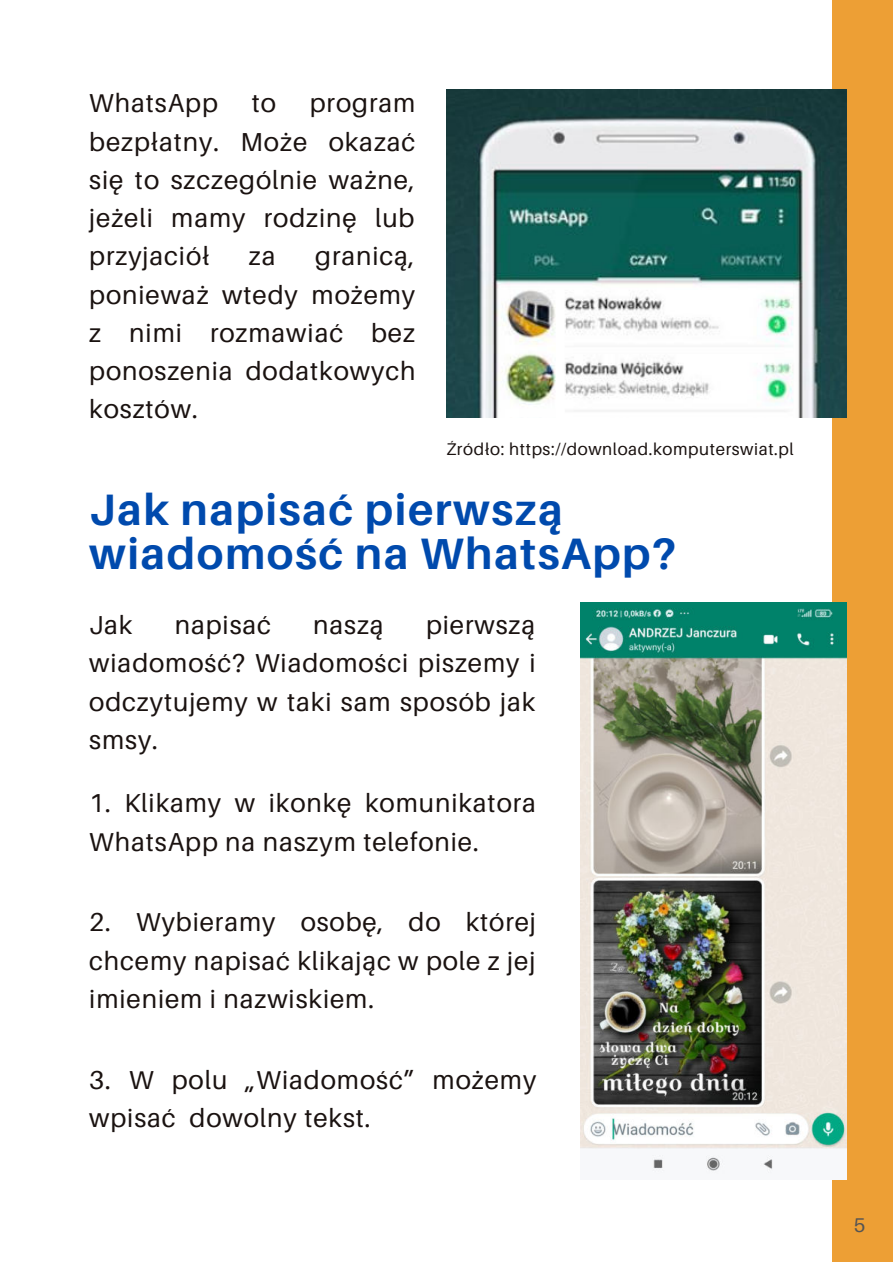
<style>
.page{position:relative;width:893px;height:1264px;background:#fff}
.page>*{position:absolute;margin:0;border:0;box-sizing:border-box;transform-origin:0 0}
.t1{font:700 43.95px/43.8px "Aileron";letter-spacing:.035em;color:#004aad}
.t2{font:25.95px/38.2px "Aileron";letter-spacing:.035em;color:#1a1210;text-align:justify}
.t3{font:19.8px "Aileron";color:#545454}
.t4{font:16.95px "Aileron";letter-spacing:.035em;color:#1a1210}
</style>
<div class="page">
<div style="left:832px;top:0;width:60px;height:1262px;background:#ed9f35"></div>
<img style="left:446px;top:89px;width:400px;height:328px">
<img style="left:580px;top:602px;width:266px;height:577px">
<p class="t2" style="left:89px;top:84px;width:130px">WhatsApp</p>
<p class="t2" style="left:252px;top:84px;width:26px">to</p>
<p class="t2" style="left:89px;top:84px;width:327px;text-indent:220px">program bezpłatny. Może okazać się to szczególnie ważne, jeżeli mamy rodzinę lub przyjaciół</p>
<p class="t2" style="left:89px;top:237px;width:327px;text-indent:226px">granicą, ponieważ wtedy możemy z nimi rozmawiać bez ponoszenia dodatkowych kosztów.</p>
<p class="t2" style="left:249px;top:237px;width:28px">za</p>
<p class="t4" style="left:446px;top:439px;width:349px">Źródło: https://download.komputerswiat.pl</p>
<h1 class="t1" style="left:89px;top:488px;width:588px">Jak napisać pierwszą wiadomość na WhatsApp?</h1>
<p class="t2" style="left:89px;top:606px;width:45px">Jak</p>
<p class="t2" style="left:175px;top:606px;width:98px">napisać</p>
<p class="t2" style="left:313px;top:606px;width:72px">naszą</p>
<p class="t2" style="left:89px;top:606px;width:448px;text-indent:337px">pierwszą wiadomość? Wiadomości piszemy i odczytujemy w taki sam sposób jak smsy.</p>
<p class="t2" style="left:89px;top:784px;width:448px">1. Klikamy w ikonkę komunikatora<br>WhatsApp na naszym telefonie.</p>
<p class="t2" style="left:89px;top:903px;width:448px">2. Wybieramy osobę, do której chcemy napisać klikając w pole z jej imieniem i nazwiskiem.</p>
<p class="t2" style="left:89px;top:1060px;width:448px">3. W polu „Wiadomość” możemy wpisać dowolny tekst.</p>
<p class="t3" style="left:853px;top:1214px;width:13px">5</p>
</div>
